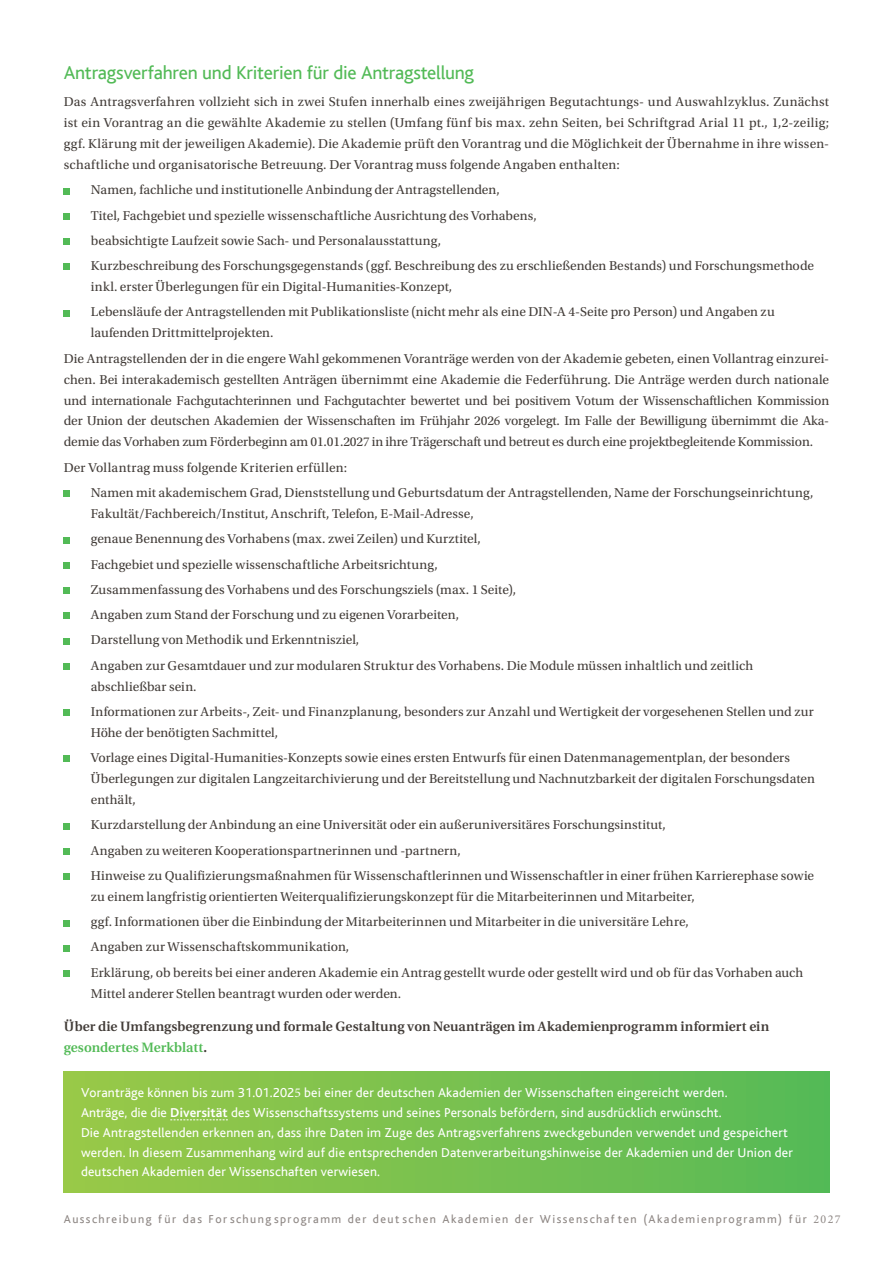
<style>
.page{position:relative;width:893px;height:1263px;background:#fff}
.page>*{position:absolute;margin:0;border:0;box-sizing:border-box;transform-origin:0 0}
.t1{font:19.5px "Bliss";letter-spacing:-.01em;color:#52ba56}
.t2{font:13.5px/25.2px "Utopia Std";letter-spacing:.005em;color:#423c38}
.t3{font:13.5px/19.8px "Bliss";letter-spacing:.01em;color:#fff}
.t4{font:600 13.5px/21px "Utopia";color:#423c38}
.t5{font:12px "Bliss";letter-spacing:.12em;color:#8e8784}
.s1{font-family:"Minion Pro"}
.s2{color:#52ba56}
.s3{font-family:"Bliss Pro";font-weight:700}
</style>
<div class="page">
<svg style="left:64px;top:188px;width:6px;height:6px"></svg>
<div style="left:64px;top:213px;width:6px;height:7px;background:#52ba56"></div>
<div style="left:64px;top:238px;width:6px;height:7px;background:#52ba56"></div>
<svg style="left:64px;top:264px;width:6px;height:6px"></svg>
<svg style="left:64px;top:310px;width:6px;height:6px"></svg>
<svg style="left:64px;top:491px;width:6px;height:6px"></svg>
<svg style="left:64px;top:537px;width:6px;height:6px"></svg>
<div style="left:64px;top:562px;width:6px;height:7px;background:#52ba56"></div>
<div style="left:64px;top:587px;width:6px;height:7px;background:#52ba56"></div>
<svg style="left:64px;top:613px;width:6px;height:6px"></svg>
<svg style="left:64px;top:638px;width:6px;height:6px"></svg>
<div style="left:64px;top:663px;width:6px;height:7px;background:#52ba56"></div>
<div style="left:64px;top:709px;width:6px;height:7px;background:#52ba56"></div>
<svg style="left:64px;top:756px;width:6px;height:6px"></svg>
<svg style="left:64px;top:823px;width:6px;height:6px"></svg>
<div style="left:64px;top:848px;width:6px;height:7px;background:#52ba56"></div>
<div style="left:64px;top:873px;width:6px;height:7px;background:#52ba56"></div>
<svg style="left:64px;top:920px;width:6px;height:6px"></svg>
<svg style="left:64px;top:945px;width:6px;height:6px"></svg>
<div style="left:64px;top:970px;width:6px;height:7px;background:#52ba56"></div>
<div style="left:64px;top:1071px;width:765px;height:122px;background:linear-gradient(to right,#9bc848,#57ba57)"></div>
<svg style="left:170px;top:1119px;width:58px;height:1px"></svg>
<h1 class="t1" style="left:64px;top:63px;width:412px">Antragsverfahren und Kriterien für die Antragstellung</h1>
<p class="t2" style="left:64px;top:91px;width:767px;line-height:21px;text-align:justify">Das Antragsverfahren vollzieht sich in zwei Stufen innerhalb eines zweijährigen Begutachtungs- und Auswahlzyklus. Zunächst ist ein Vorantrag an die gewählte Akademie zu stellen (Umfang fünf bis max. zehn Seiten, bei Schriftgrad Arial 11 pt., 1,2-zeilig; ggf. Klärung mit der jeweiligen Akademie). Die Akademie prüft den Vorantrag und die Möglichkeit der Übernahme in ihre wissen&shy;schaftliche und organisatorische Betreuung. Der Vorantrag muss folgende Angaben enthalten:</p>
<p class="t2" style="left:91px;top:178px;width:725px">Namen, fachliche und institutionelle Anbindung der Antragstellenden,<br>Titel, Fachgebiet und spezielle wissenschaftliche Ausrichtung des Vorhabens,<br>beabsichtigte Laufzeit sowie Sach- und Personalausstattung,<br>Kurzbeschreibung des Forschungsgegenstands (ggf. Beschreibung des zu erschließenden Bestands) und Forschungsmethode</p>
<p class="t2" style="left:91px;top:274px;width:685px">inkl. erster Überlegungen für ein Digital-Humanities-Konzept,<br>Lebensläufe der Antragstellenden mit Publikationsliste (nicht mehr als eine DIN-A 4-Seite pro Person) und Angaben zu</p>
<p class="t2" style="left:64px;top:321px;width:767px;text-indent:27px">laufenden Drittmittelprojekten.<br>Die Antragstellenden der in die engere Wahl gekommenen Voranträge werden von der Akademie gebeten, einen Vollantrag einzurei-</p>
<p class="t2" style="left:64px;top:369px;width:767px;line-height:20.9px;text-align:justify">chen. Bei interakademisch gestellten Anträgen übernimmt eine Akademie die Federführung. Die Anträge werden durch nationale und internationale Fachgutachterinnen und Fachgutachter bewertet und bei positivem Votum der Wissenschaftlichen Kommission der Union der deutschen Akademien der Wissenschaften im Frühjahr 202<span class="s1">6</span> vorgelegt. Im Falle der Bewilligung übernimmt die Aka&shy;demie das Vorhaben zum Förderbeginn am 01.01.202<span class="s1">7</span> in ihre Trägerschaft und betreut es durch eine projektbegleitende Kommission.</p>
<p class="t2" style="left:91px;top:455px;width:724px;text-indent:-27px">Der Vollantrag muss folgende Kriterien erfüllen:<br>Namen mit akademischem Grad, Dienststellung und Geburtsdatum der Antragstellenden, Name der Forschungseinrichtung,</p>
<p class="t2" style="left:91px;top:501px;width:664px">Fakultät/Fachbereich/Institut, Anschrift, Telefon, E-Mail-Adresse,<br>genaue Benennung des Vorhabens (max. zwei Zeilen) und Kurztitel,<br>Fachgebiet und spezielle wissenschaftliche Arbeitsrichtung,<br>Zusammenfassung des Vorhabens und des Forschungsziels (max. 1 Seite),<br>Angaben zum Stand der Forschung und zu eigenen Vorarbeiten,<br>Darstellung von Methodik und Erkenntnisziel,<br>Angaben zur Gesamtdauer und zur modularen Struktur des Vorhabens. Die Module müssen inhaltlich und zeitlich</p>
<p class="t2" style="left:91px;top:674px;width:724px">abschließbar sein.<br>Informationen zur Arbeits-, Zeit- und Finanzplanung, besonders zur Anzahl und Wertigkeit der vorgesehenen Stellen und zur</p>
<p class="t2" style="left:91px;top:720px;width:701px">Höhe der benötigten Sachmittel,<br>Vorlage eines Digital-Humanities-Konzepts sowie eines ersten Entwurfs für einen Datenmanagementplan, der besonders</p>
<p class="t2" style="left:91px;top:768px;width:726px;line-height:21px">Überlegungen zur digitalen Langzeitarchivierung und der Bereitstellung und Nachnutzbarkeit der digitalen Forschungsdaten enthält,</p>
<p class="t2" style="left:91px;top:813px;width:725px">Kurzdarstellung der Anbindung an eine Universität oder ein außeruniversitäres Forschungsinstitut,<br>Angaben zu weiteren Kooperationspartnerinnen und -partnern,<br>Hinweise zu Qualifizierungsmaßnahmen für Wissenschaftlerinnen und Wissenschaftler in einer frühen Karrierephase sowie</p>
<p class="t2" style="left:91px;top:884px;width:714px">zu einem langfristig orientierten Weiterqualifizierungskonzept für die Mitarbeiterinnen und Mitarbeiter,<br>ggf. Informationen über die Einbindung der Mitarbeiterinnen und Mitarbeiter in die universitäre Lehre,<br>Angaben zur Wissenschaftskommunikation,<br>Erklärung, ob bereits bei einer anderen Akademie ein Antrag gestellt wurde oder gestellt wird und ob für das Vorhaben auch</p>
<p class="t2" style="left:91px;top:981px;width:312px">Mittel anderer Stellen beantragt wurden oder werden.</p>
<p class="t4" style="left:64px;top:1016px;width:707px">Über die Umfangsbegrenzung und formale Gestaltung von Neuanträgen im Akademienprogramm informiert ein <span class="s2">gesondertes Merkblatt</span>.</p>
<p class="t3" style="left:81px;top:1083px;width:713px">Voranträge können bis zum 31.01.202<span class="s1">5</span> bei einer der deutschen Akademien der Wissenschaften eingereicht werden.<br>Anträge, die die <span class="s3">Diversität</span> des Wissenschaftssystems und seines Personals befördern, sind ausdrücklich erwünscht.<br>Die Antragstellenden erkennen an, dass ihre Daten im Zuge des Antragsverfahrens zweckgebunden verwendet und gespeichert werden. In diesem Zusammenhang wird auf die entsprechenden Datenverarbeitungshinweise der Akademien und der Union der deutschen Akademien der Wissenschaften verwiesen.</p>
<p class="t5" style="left:64px;top:1212px;width:778px">Ausschreibung f ür das For schung sprogramm der deut schen Akademien der Wissenschaf ten (Akademienprogramm) f ür <span class="s1">2027</span></p>
</div>
